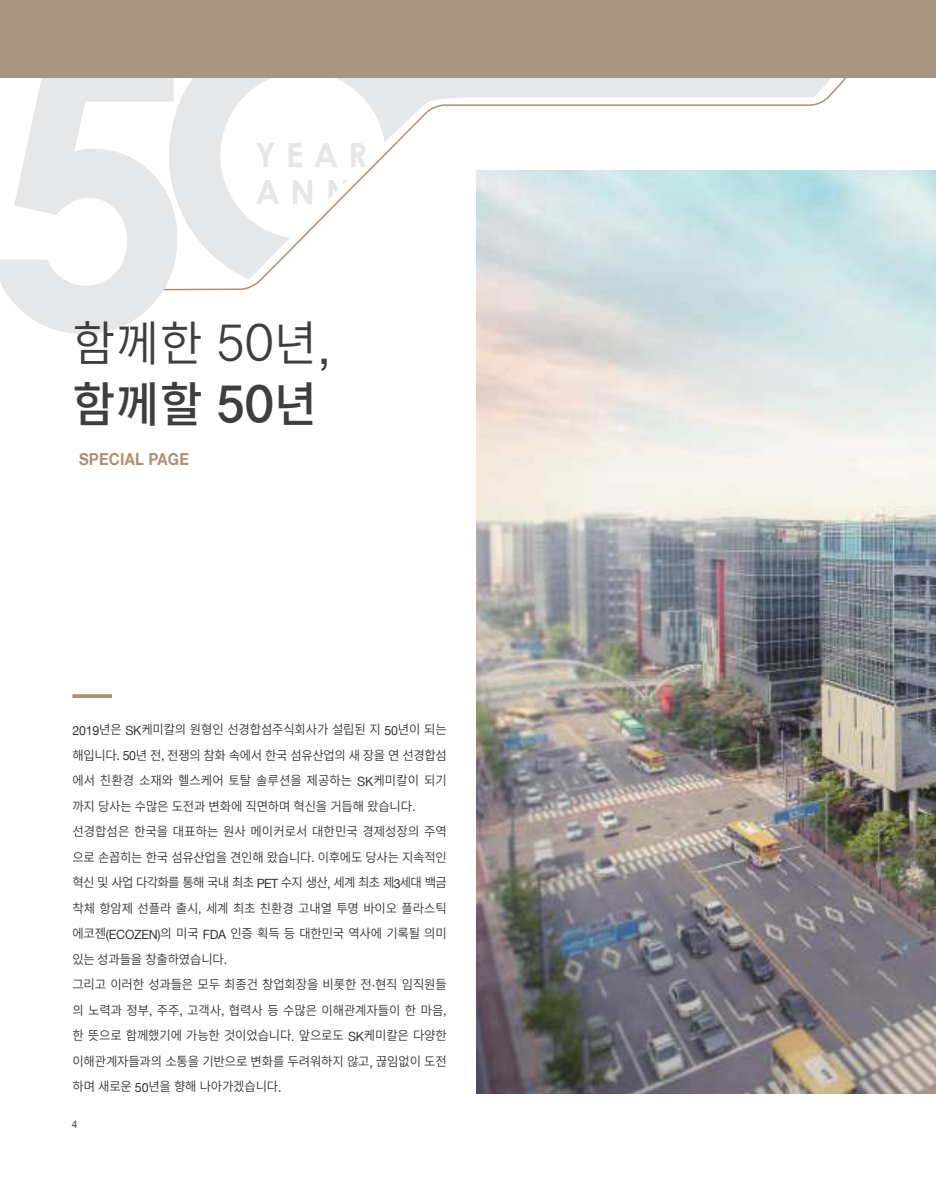
<style>
.page{position:relative;width:936px;height:1191px;background:#fff}
.page>*{position:absolute;margin:0;border:0;box-sizing:border-box;transform-origin:0 0}
.t1{font:600 48.15px/60.8px "Noto Sans CJ Kkr";color:#3e3e3f}
.t2{font:700 16.5px "Helvetica 75";letter-spacing:.015em;color:#ae9072;scale:.9 1}
.t3{font:600 12.75px/25.5px "Noto Sans CJ Kkr";letter-spacing:-.015em;color:#363536}
.t4{font:10.5px "Helvetica Neue LT";color:#363536}
.s1{font-family:"YDIYGO320";font-weight:400;font-size:51px}
.s2{font-family:"Helvetica Neue LT";font-weight:400}
.s3{font-weight:500}
.s4{font-family:"YDIYGO340";font-weight:400;font-size:51px}
</style>
<div class="page">
<div style="left:0;top:0;width:935px;height:78px;background:#a99682"></div>
<svg style="left:177px;top:104px;width:642px;height:187px"></svg>
<svg style="left:177px;top:78px;width:249px;height:201px"></svg>
<svg style="left:256px;top:180px;width:23px;height:24px"></svg>
<svg style="left:293px;top:180px;width:19px;height:24px"></svg>
<svg style="left:256px;top:143px;width:19px;height:24px"></svg>
<svg style="left:288px;top:143px;width:14px;height:24px"></svg>
<svg style="left:314px;top:143px;width:23px;height:24px"></svg>
<svg style="left:351px;top:143px;width:15px;height:24px"></svg>
<svg style="left:0;top:78px;width:177px;height:256px;fill:#e6e7e9"></svg>
<svg style="left:328px;top:180px;width:20px;height:24px"></svg>
<svg style="left:341px;top:78px;width:506px;height:26px"></svg>
<img style="left:476px;top:170px;width:459px;height:923px">
<svg style="left:72px;top:694px;width:40px;height:4px"></svg>
<h1 class="t1" style="left:72px;top:314px;width:260px">함께한 <span class="s1">50</span>년<span class="s2">, </span><span class="s3">함께할</span> <span class="s4">50</span><span class="s3">년</span></h1>
<p class="t2" style="left:79px;top:449px;width:124px">SPECIAL PAGE</p>
<p class="t3" style="left:72px;top:717px;width:376px"><span class="s2">2019</span>년은 <span class="s2">SK</span>케미칼의 원형인 선경합섬주식회사가 설립된 지 <span class="s2">50</span>년이 되는 해입니다<span class="s2">. 50</span>년 전<span class="s2">,</span> 전쟁의 참화 속에서 한국 섬유산업의 새 장을 연 선경합섬 에서 친환경 소재와 헬스케어 토탈 솔루션을 제공하는 <span class="s2">SK</span>케미칼이 되기 까지 당사는 수많은 도전과 변화에 직면하며 혁신을 거듭해 왔습니다<span class="s2">. </span>선경합섬은 한국을 대표하는 원사 메이커로서 대한민국 경제성장의 주역 으로 손꼽히는 한국 섬유산업을 견인해 왔습니다<span class="s2">.</span> 이후에도 당사는 지속적인 혁신 및 사업 다각화를 통해 국내 최초 <span class="s2">PET</span> 수지 생산<span class="s2">,</span> 세계 최초 제<span class="s2">3</span>세대 백금 착체 항암제 선플라 출시<span class="s2">,</span> 세계 최초 친환경 고내열 투명 바이오 플라스틱 에코젠<span class="s2">(ECOZEN)</span>의 미국 <span class="s2">FDA</span> 인증 획득 등 대한민국 역사에 기록될 의미 있는 성과들을 창출하였습니다<span class="s2">.<br></span>그리고 이러한 성과들은 모두 최종건 창업회장을 비롯한 전<span class="s2">·</span>현직 임직원들 의 노력과 정부<span class="s2">,</span> 주주<span class="s2">,</span> 고객사<span class="s2">,</span> 협력사 등 수많은 이해관계자들이 한 마음<span class="s2">, </span>한 뜻으로 함께했기에 가능한 것이었습니다<span class="s2">.</span> 앞으로도 <span class="s2">SK</span>케미칼은 다양한 이해관계자들과의 소통을 기반으로 변화를 두려워하지 않고<span class="s2">,</span> 끊임없이 도전 하며 새로운 <span class="s2">50</span>년을 향해 나아가겠습니다<span class="s2">.</span></p>
<p class="t4" style="left:72px;top:1118px;width:7px">4</p>
</div>
